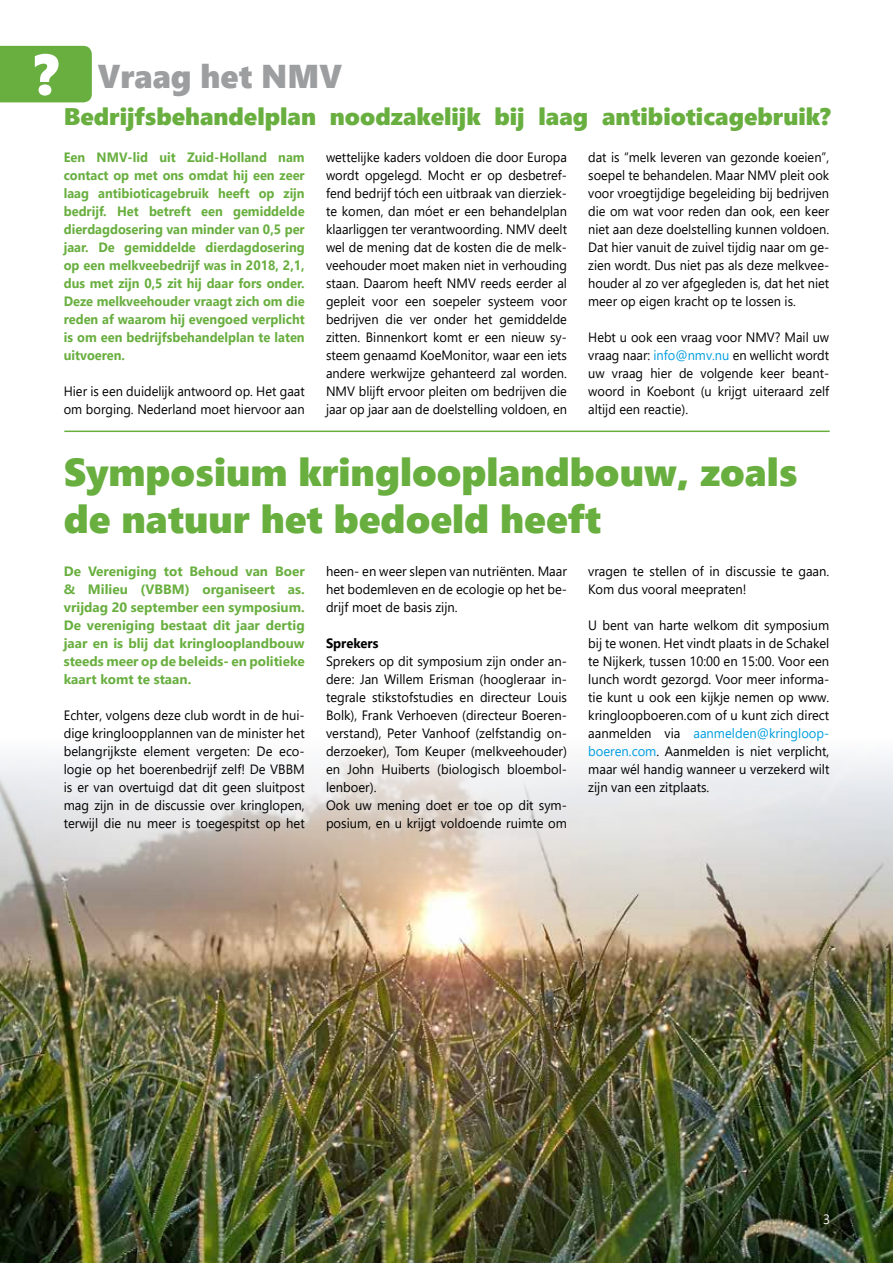
<style>
.page{position:relative;width:893px;height:1263px;background:#fff}
.page>*{position:absolute;margin:0;border:0;box-sizing:border-box;transform-origin:0 0}
.t1{font:57px "Segoe UI Black";color:#fff}
.t2{font:39px/46.8px "Segoe UI Black";color:#69af40}
.t3{font:33px "Segoe UI Black";color:#9c9e9f}
.t4{font:24px "Segoe UI Black";color:#69af40}
.t5{font:13.5px/18px "Segoe UI";color:#000;text-align:justify;scale:.95 1}
.t6{font:13.5px/18px "Segoe UI";color:#000;text-align:justify;scale:.96 1}
.t7{font:700 13.5px/18px "Segoe UI";color:#69af40;text-align:justify;scale:.95 1}
.t8{font:700 13.5px/18px "Segoe UI";color:#69af40;text-align:justify}
.t9{font:700 13.5px "Segoe UI";color:#000;scale:.96 1}
.t10{font:13.5px "Segoe UI";color:#fff;scale:.96 1}
.s1{color:#009ee0}
</style>
<div class="page">
<img style="left:0;top:747px;width:893px;height:516px">
<div style="left:0;top:46px;width:92px;height:56px;background:#69af40"></div>
<hr style="left:64px;top:431px;width:766px;height:1px;background:#69af40">
<h1 class="t1" style="left:34px;top:33px;width:25px">?</h1>
<h3 class="t3" style="left:98px;top:52px;width:246px">Vraag het NMV</h3>
<h3 class="t4" style="left:64px;top:100px;width:768px">Bedrijfsbehandelplan noodzakelijk bij laag antibioticagebruik?</h3>
<p class="t5" style="left:326px;top:148px;width:255px">wettelijke kaders voldoen die door Europa wordt opgelegd. Mocht er op desbetref&shy;fend bedrijf tóch een uitbraak van dierziek&shy;te komen, dan móet er een behandelplan klaarliggen ter verantwoording. NMV deelt wel de mening dat de kosten die de melk&shy;veehouder moet maken niet in verhouding staan. Daarom heeft NMV reeds eerder al gepleit voor een soepeler systeem voor bedrijven die ver onder het gemiddelde zitten. Binnenkort komt er een nieuw sy&shy;steem genaamd KoeMonitor, waar een iets andere werkwijze gehanteerd zal worden.<br>NMV blijft ervoor pleiten om bedrijven die jaar op jaar aan de doelstelling voldoen, en</p>
<p class="t5" style="left:588px;top:148px;width:255px">dat is “melk leveren van gezonde koeien”, soepel te behandelen. Maar NMV pleit ook voor vroegtijdige begeleiding bij bedrijven die om wat voor reden dan ook, een keer niet aan deze doelstelling kunnen voldoen.<br>Dat hier vanuit de zuivel tijdig naar om ge&shy;zien wordt. Dus niet pas als deze melkvee&shy;houder al zo ver afgegleden is, dat het niet meer op eigen kracht op te lossen is.</p>
<p class="t7" style="left:64px;top:148px;width:255px">Een NMV-lid uit Zuid-Holland nam contact op met ons omdat hij een zeer laag antibioticagebruik heeft op zijn bedrijf. Het betreft een gemiddelde dierdagdosering van minder van 0,5 per jaar. De gemiddelde dierdagdosering op een melkveebedrijf was in 2018, 2,1, dus met zijn 0,5 zit hij daar fors onder.<br>Deze melkveehouder vraagt zich om die reden af waarom hij evengoed verplicht is om een bedrijfsbehandelplan te laten uitvoeren.</p>
<p class="t5" style="left:64px;top:382px;width:255px">Hier is een duidelijk antwoord op. Het gaat om borging. Nederland moet hiervoor aan</p>
<p class="t5" style="left:588px;top:328px;width:255px">Hebt u ook een vraag voor NMV? Mail uw vraag naar: <span class="s1">info@nmv.nu</span> en wellicht wordt uw vraag hier de volgende keer beant&shy;woord in Koebont (u krijgt uiteraard zelf altijd een reactie).</p>
<h2 class="t2" style="left:64px;top:446px;width:735px">Symposium kringlooplandbouw, zoals de natuur het bedoeld heeft</h2>
<p class="t6" style="left:326px;top:562px;width:253px">heen- en weer slepen van nutriënten. Maar het bodemleven en de ecologie op het be&shy;drijf moet de basis zijn.</p>
<p class="t9" style="left:326px;top:632px;width:56px">Sprekers</p>
<p class="t6" style="left:326px;top:652px;width:253px;text-align:left">Sprekers op dit symposium zijn onder an&shy;dere: Jan Willem Erisman (hoogleraar in&shy;tegrale stikstofstudies en directeur Louis Bolk), Frank Verhoeven (directeur Boeren&shy;verstand), Peter Vanhoof (zelfstandig on&shy;derzoeker), Tom Keuper (melkveehouder) en John Huiberts (biologisch bloembol&shy;lenboer).<br>Ook uw mening doet er toe op dit sym&shy;posium, en u krijgt voldoende ruimte om</p>
<p class="t6" style="left:588px;top:562px;width:253px">vragen te stellen of in discussie te gaan.<br>Kom dus vooral meepraten!</p>
<p class="t6" style="left:588px;top:616px;width:253px">U bent van harte welkom dit symposium bij te wonen. Het vindt plaats in de Schakel te Nijkerk, tussen 10:00 en 15:00. Voor een lunch wordt gezorgd. Voor meer informa&shy;tie kunt u ook een kijkje nemen op www. kringloopboeren.com of u kunt zich direct aanmelden via <span class="s1">aanmelden@kringloop&shy;boeren.com</span>. Aanmelden is niet verplicht, maar wél handig wanneer u verzekerd wilt zijn van een zitplaats.</p>
<p class="t8" style="left:64px;top:562px;width:242px">De Vereniging tot Behoud van Boer &amp; Milieu (VBBM) organiseert as. vrijdag 20 september een symposium.<br>De vereniging bestaat dit jaar dertig jaar en is blij dat kringlooplandbouw steeds meer op de beleids- en politieke kaart komt te staan.</p>
<p class="t6" style="left:64px;top:706px;width:253px">Echter, volgens deze club wordt in de hui&shy;dige kringloopplannen van de minister het belangrijkste element vergeten: De eco&shy;logie op het boerenbedrijf zelf! De VBBM is er van overtuigd dat dit geen sluitpost mag zijn in de discussie over kringlopen, terwijl die nu meer is toegespitst op het</p>
<p class="t10" style="left:823px;top:1208px;width:9px">3</p>
</div>
